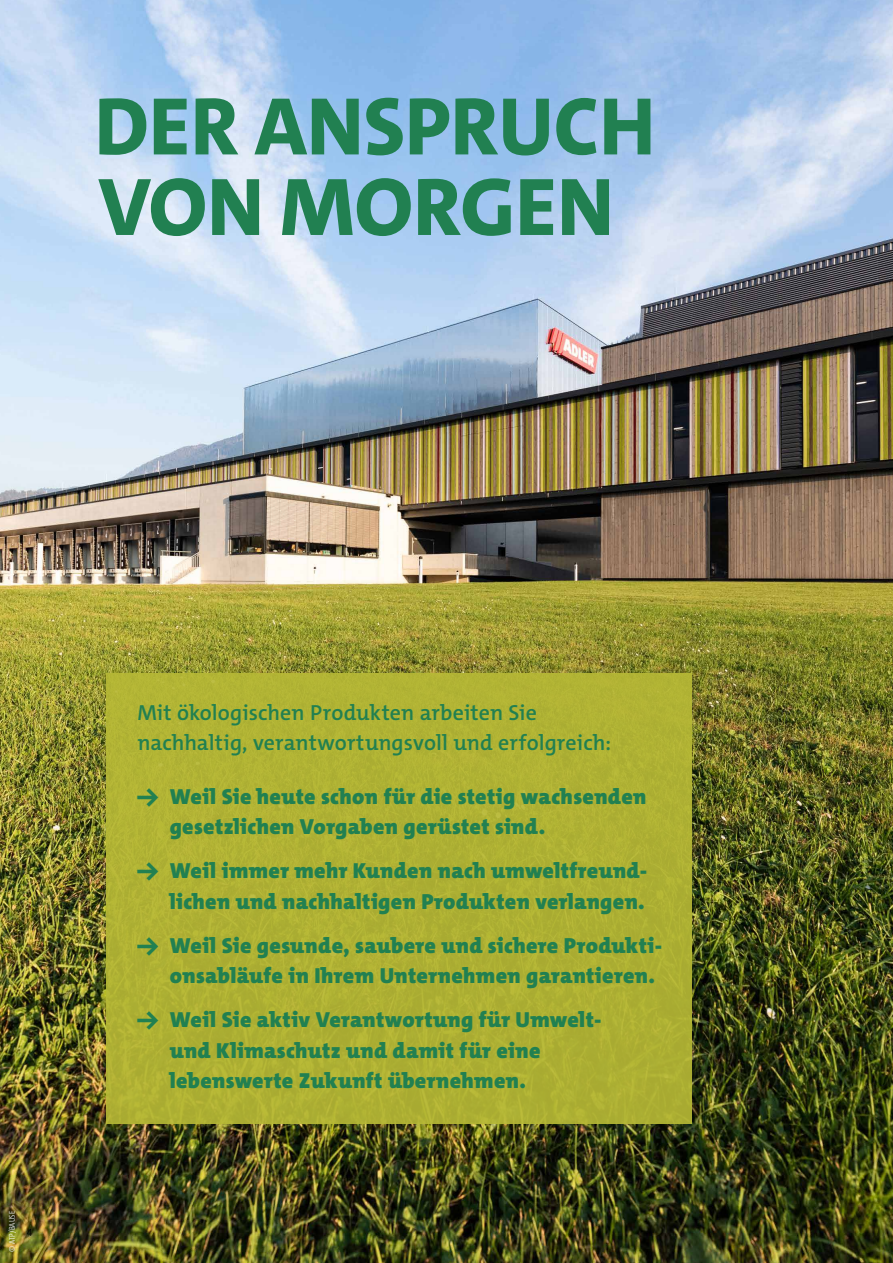
<style>
.page{position:relative;width:893px;height:1263px;background:#fff}
.page>*{position:absolute;margin:0;border:0;box-sizing:border-box;transform-origin:0 0}
.t1{font:800 82.65px/80.6px "The Mix C4 s";color:#218051}
.t2{font:900 21.9px/30.6px "The Mix C4 s";letter-spacing:.015em;color:#218051}
.t3{font:600 21.9px/30.6px "The Mix C4 s";letter-spacing:.005em;color:#218051}
.t4{font:300 10.5px "The Mix C4 s";color:#000}
.t5{font:300 8.25px "The Mix Cd";letter-spacing:.01em;color:#fff}
.s1{font-family:"The Mix C4 s"}
</style>
<div class="page">
<img style="left:0;top:0;width:893px;height:1263px">
<div style="left:106px;top:673px;width:586px;height:450px;background:#afb134"></div>
<h1 class="t1" style="left:94px;top:87px;width:562px">DER ANSPRUCH<br>VON MORGEN</h1>
<p class="t5" style="left:7px;top:1252px;width:42px;rotate:-90deg"><span class="s1">©</span> ATP/BAUSE</p>
<p class="t4" style="left:27px;top:1226px;width:7px">4</p>
<p class="t3" style="left:137px;top:697px;width:475px">Mit ökologischen Produkten arbeiten Sie nachhaltig, verantwortungsvoll und erfolgreich:</p>
<p class="t2" style="left:170px;top:781px;width:478px;text-indent:-32px">→ Weil Sie heute schon für die stetig wachsenden gesetzlichen Vorgaben gerüstet sind.</p>
<p class="t2" style="left:137px;top:856px;width:511px;text-align:right">→ Weil immer mehr Kunden nach umweltfreund&shy;lichen und nachhaltigen Produkten verlangen.</p>
<p class="t2" style="left:170px;top:930px;width:494px;text-indent:-32px">→ Weil Sie gesunde, saubere und sichere Produkti&shy;onsabläufe in Ihrem Unternehmen garantieren.</p>
<p class="t2" style="left:170px;top:1004px;width:431px;text-indent:-32px">→ Weil Sie aktiv Verantwortung für Umwelt&shy;und Klimaschutz und damit für eine lebenswerte Zukunft übernehmen.</p>
</div>
